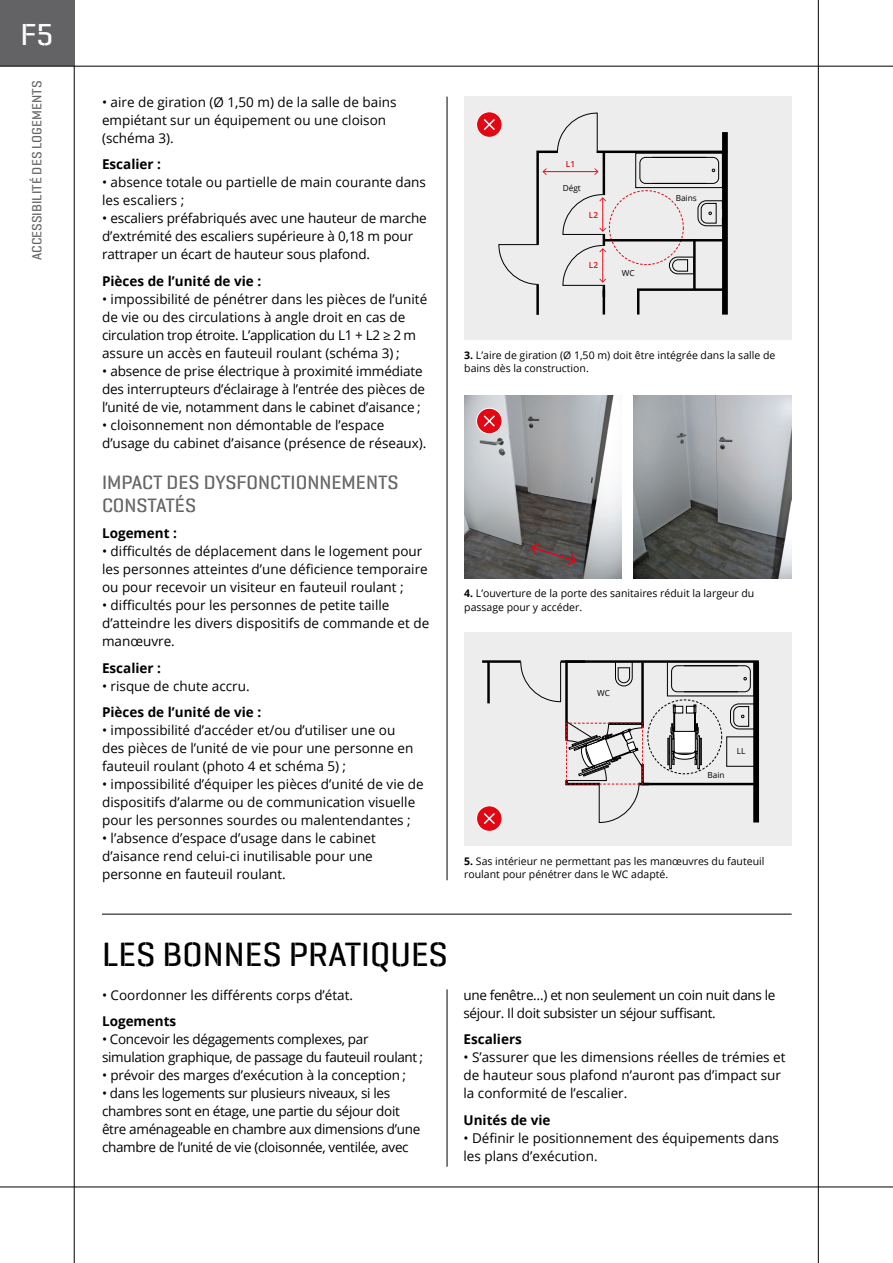
<style>
.page{position:relative;width:893px;height:1263px;background:#fff}
.page>*{position:absolute;margin:0;border:0;box-sizing:border-box;transform-origin:0 0}
.t1{font:500 33.9px "Geogrotesque Stencil A";color:#000}
.t2{font:500 30.6px "Geogrotesque Stencil A";color:#fff}
.t3{font:500 19.5px/22.8px "Geogrotesque Stencil A";color:#636264}
.t4{font:13.5px/18px "Open Sans";color:#000}
.t5{font:13.5px/18px "Open Sans";letter-spacing:-.025em;color:#000}
.t6{font:700 13.5px "Open Sans";color:#000}
.t7{font:500 13.35px "Geogrotesque Stencil A";color:#636264}
.t8{font:10.5px/13.5px "Open Sans";color:#000}
.t9{font:8.25px "Open Sans";color:#000}
.t10{font:600 8.25px "Open Sans";color:#e30613}
.s1{font-weight:700}
</style>
<div class="page">
<hr style="left:74px;top:0;width:1px;height:1263px;background:#000">
<hr style="left:818px;top:0;width:1px;height:1263px;background:#000">
<hr style="left:0;top:1187px;width:893px;height:1px;background:#000">
<div style="left:0;top:0;width:74px;height:66px;background:#636264"></div>
<hr style="left:0;top:66px;width:893px;height:1px;background:#000">
<hr style="left:447px;top:97px;width:1px;height:783px;background:#000">
<hr style="left:447px;top:989px;width:1px;height:178px;background:#000">
<div style="left:464px;top:97px;width:328px;height:243px;background:#ededed"></div>
<div style="left:609px;top:190px;width:75px;height:75px;border:1px dashed #e30613;border-radius:50%"></div>
<hr style="left:597px;top:151px;width:131px;height:2px;background:#000">
<div style="left:722px;top:132px;width:6px;height:183px;background:#000"></div>
<hr style="left:536px;top:285px;width:3px;height:30px;background:#000">
<hr style="left:605px;top:239px;width:120px;height:2px;background:#000">
<svg style="left:637px;top:287px;width:90px;height:28px"></svg>
<hr style="left:603px;top:290px;width:2px;height:24px;background:#000">
<hr style="left:693px;top:239px;width:3px;height:51px;background:#000">
<svg style="left:669px;top:256px;width:25px;height:19px"></svg>
<svg style="left:697px;top:200px;width:26px;height:27px"></svg>
<svg style="left:639px;top:157px;width:80px;height:27px"></svg>
<div style="left:635px;top:153px;width:88px;height:35px;border:1px solid #000"></div>
<div style="left:464px;top:633px;width:328px;height:213px;background:#ededed"></div>
<hr style="left:487px;top:661px;width:3px;height:42px;background:#000">
<hr style="left:482px;top:660px;width:39px;height:3px;background:#000">
<svg style="left:520px;top:660px;width:239px;height:163px"></svg>
<div style="left:477px;top:112px;width:25px;height:25px;background:#e30613;border-radius:50%"></div>
<div style="left:476px;top:112px;width:26px;height:25px;border:1px solid #fff;border-radius:50%"></div>
<svg style="left:482px;top:112px;width:124px;height:185px"></svg>
<div style="left:477px;top:806px;width:25px;height:25px;background:#e30613;border-radius:50%"></div>
<div style="left:476px;top:806px;width:26px;height:25px;border:1px solid #fff;border-radius:50%"></div>
<svg style="left:483px;top:813px;width:12px;height:12px"></svg>
<img style="left:634px;top:395px;width:158px;height:183px">
<img style="left:464px;top:395px;width:158px;height:183px">
<div style="left:477px;top:408px;width:25px;height:26px;background:#e30613;border-radius:50%"></div>
<div style="left:476px;top:408px;width:26px;height:26px;border:1px solid #fff;border-radius:50%"></div>
<svg style="left:483px;top:415px;width:12px;height:12px"></svg>
<hr style="left:102px;top:914px;width:690px;height:1px;background:#000">
<svg style="left:530px;top:542px;width:48px;height:25px"></svg>
<h2 class="t2" style="left:21px;top:15px;width:34px">F5</h2>
<p class="t7" style="left:29px;top:260px;width:181px;rotate:-90deg">ACCESSIBILITÉ DES LOGEMENTS</p>
<p class="t4" style="left:102px;top:93px;width:296px">• aire de giration (Ø 1,50 m) de la salle de bains empiétant sur un équipement ou une cloison (schéma 3).</p>
<p class="t6" style="left:102px;top:155px;width:61px">Escalier :</p>
<p class="t4" style="left:102px;top:173px;width:325px">• absence totale ou partielle de main courante dans les escaliers ;</p>
<p class="t4" style="left:102px;top:209px;width:326px">• escaliers préfabriqués avec une hauteur de marche d’extrémité des escaliers supérieure à 0,18 m pour rattraper un écart de hauteur sous plafond.</p>
<p class="t6" style="left:102px;top:271px;width:161px">Pièces de l’unité de vie :</p>
<p class="t4" style="left:102px;top:290px;width:327px">• impossibilité de pénétrer dans les pièces de l’unité de vie ou des circulations à angle droit en cas de circulation trop étroite. L’application du L1 + L2 ≥ 2 m assure un accès en fauteuil roulant (schéma 3) ;</p>
<p class="t4" style="left:102px;top:362px;width:325px">• absence de prise électrique à proximité immédiate des interrupteurs d’éclairage à l’entrée des pièces de l’unité de vie, notamment dans le cabinet d’aisance ;</p>
<p class="t4" style="left:102px;top:416px;width:326px">• cloisonnement non démontable de l’espace d’usage du cabinet d’aisance (présence de réseaux).</p>
<h3 class="t3" style="left:102px;top:471px;width:298px">IMPACT DES DYSFONCTIONNEMENTS<br>CONSTATÉS</h3>
<p class="t6" style="left:102px;top:524px;width:76px">Logement :</p>
<p class="t4" style="left:102px;top:542px;width:327px">• difficultés de déplacement dans le logement pour les personnes atteintes d’une déficience temporaire ou pour recevoir un visiteur en fauteuil roulant ;</p>
<p class="t4" style="left:102px;top:596px;width:329px">• difficultés pour les personnes de petite taille d’atteindre les divers dispositifs de commande et de manœuvre.</p>
<p class="t6" style="left:102px;top:658px;width:61px">Escalier :</p>
<p class="t4" style="left:102px;top:676px;width:149px">• risque de chute accru.</p>
<p class="t6" style="left:102px;top:703px;width:161px">Pièces de l’unité de vie :</p>
<p class="t4" style="left:102px;top:721px;width:313px">• impossibilité d’accéder et/ou d’utiliser une ou des pièces de l’unité de vie pour une personne en fauteuil roulant (photo 4 et schéma 5) ;</p>
<p class="t4" style="left:102px;top:775px;width:323px">• impossibilité d’équiper les pièces d’unité de vie de dispositifs d’alarme ou de communication visuelle pour les personnes sourdes ou malentendantes ;</p>
<p class="t4" style="left:102px;top:829px;width:275px">• l’absence d’espace d’usage dans le cabinet d’aisance rend celui-ci inutilisable pour une personne en fauteuil roulant.</p>
<p class="t10" style="left:566px;top:158px;width:11px">L1</p>
<p class="t9" style="left:563px;top:182px;width:20px">Dégt</p>
<p class="t10" style="left:589px;top:209px;width:11px">L2</p>
<p class="t10" style="left:589px;top:259px;width:11px">L2</p>
<p class="t9" style="left:622px;top:267px;width:14px">WC</p>
<p class="t9" style="left:676px;top:192px;width:23px">Bains</p>
<p class="t8" style="left:464px;top:348px;width:313px"><span class="s1">3.</span> L’aire de giration (Ø 1,50 m) doit être intégrée dans la salle de bains dès la construction.</p>
<p class="t8" style="left:464px;top:586px;width:292px"><span class="s1">4.</span> L’ouverture de la porte des sanitaires réduit la largeur du passage pour y accéder.</p>
<p class="t9" style="left:597px;top:687px;width:14px">WC</p>
<p class="t9" style="left:708px;top:769px;width:19px">Bain</p>
<p class="t9" style="left:737px;top:745px;width:10px">LL</p>
<p class="t8" style="left:464px;top:854px;width:302px"><span class="s1">5.</span> Sas intérieur ne permettant pas les manœuvres du fauteuil roulant pour pénétrer dans le WC adapté.</p>
<h1 class="t1" style="left:102px;top:933px;width:347px">LES BONNES PRATIQUES</h1>
<p class="t4" style="left:102px;top:985px;width:253px">• Coordonner les différents corps d’état.</p>
<p class="t6" style="left:102px;top:1012px;width:76px">Logements</p>
<p class="t5" style="left:102px;top:1030px;width:322px">• Concevoir les dégagements complexes, par simulation graphique, de passage du fauteuil roulant ;</p>
<p class="t4" style="left:102px;top:1066px;width:306px">• prévoir des marges d’exécution à la conception ;</p>
<p class="t5" style="left:102px;top:1084px;width:320px">• dans les logements sur plusieurs niveaux, si les chambres sont en étage, une partie du séjour doit être aménageable en chambre aux dimensions d’une chambre de l’unité de vie (cloisonnée, ventilée, avec</p>
<p class="t5" style="left:463px;top:985px;width:313px">une fenêtre…) et non seulement un coin nuit dans le séjour. Il doit subsister un séjour suffisant.</p>
<p class="t6" style="left:463px;top:1030px;width:60px">Escaliers</p>
<p class="t4" style="left:463px;top:1048px;width:324px">• S’assurer que les dimensions réelles de trémies et de hauteur sous plafond n’auront pas d’impact sur la conformité de l’escalier.</p>
<p class="t6" style="left:463px;top:1110px;width:89px">Unités de vie</p>
<p class="t4" style="left:463px;top:1128px;width:317px">• Définir le positionnement des équipements dans les plans d’exécution.</p>
</div>
